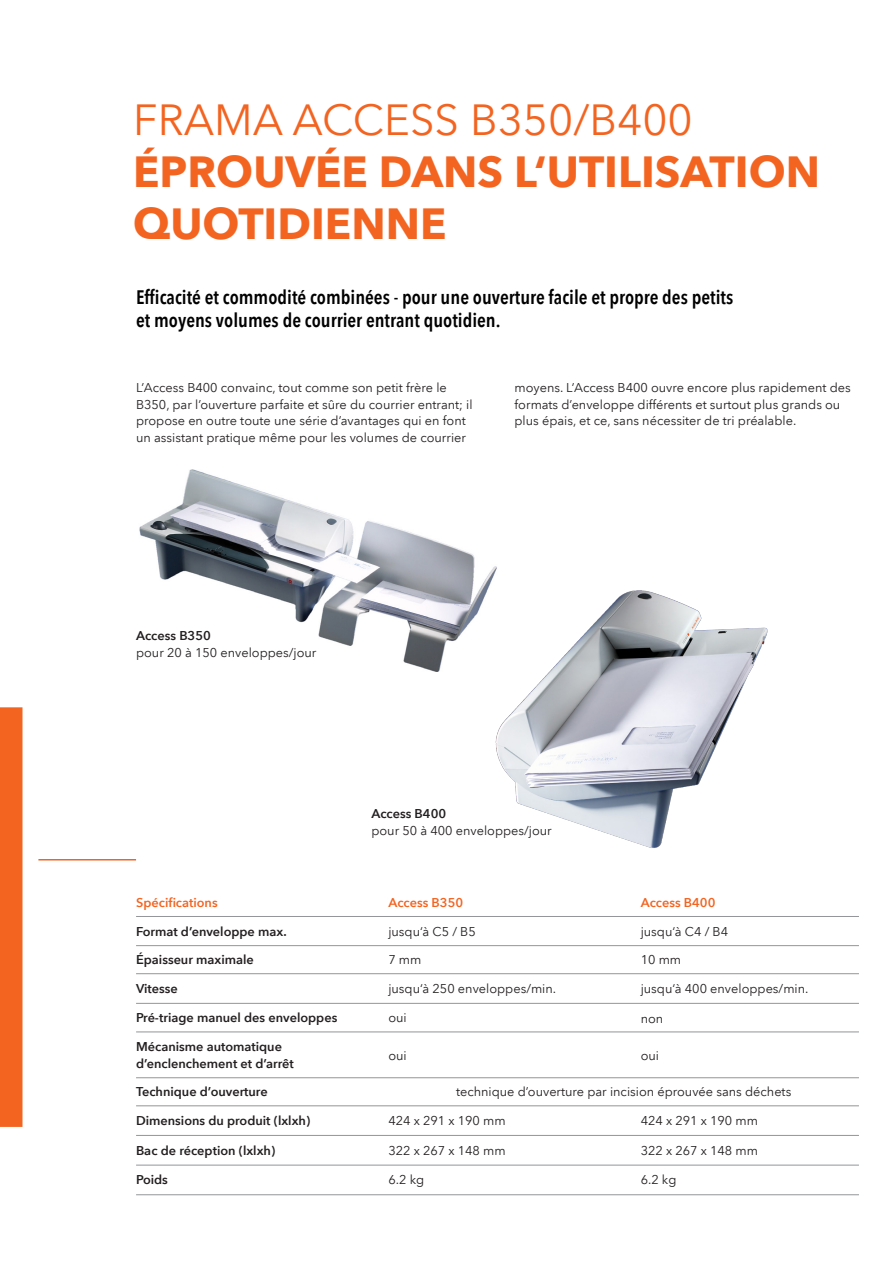
<style>
.page{position:relative;width:893px;height:1263px;background:#fff}
.page>*{position:absolute;margin:0;border:0;box-sizing:border-box;transform-origin:0 0}
.Überschrift{font:700 43.5px/52.2px "Avenir Next LT Pro";color:#f36421}
.Überschrift-2{font:43.5px "Avenir Next LT Pro";color:#f36421}
.Seitentitel{font:600 condensed 19.5px/23.4px "Avenir Next LT Pro";color:#000001}
.Fliesstext{font:12.75px/16.5px "Avenir Next LT Pro";color:#231f20}
.Fliesstext-2{font:600 12.75px/16.5px "Avenir Next LT Pro";color:#231f20}
.Fliesstext-3{font:600 12.75px "Avenir Next LT Pro";color:#f36421}
</style>
<div class="page">
<img style="left:139px;top:469px;width:358px;height:198px">
<img style="left:419px;top:578px;width:349px;height:270px">
<div style="left:0;top:707px;width:22px;height:420px;background:#f36421"></div>
<hr style="left:38px;top:859px;width:98px;height:1px;background:#f36421">
<hr style="left:136px;top:916px;width:723px;height:1px;background:#939598">
<hr style="left:136px;top:1032px;width:723px;height:1px;background:#939598">
<hr style="left:136px;top:973px;width:723px;height:1px;background:#939598">
<hr style="left:136px;top:1105px;width:723px;height:1px;background:#939598">
<hr style="left:136px;top:1135px;width:723px;height:1px;background:#939598">
<hr style="left:136px;top:1165px;width:723px;height:1px;background:#939598">
<hr style="left:136px;top:945px;width:723px;height:1px;background:#939598">
<hr style="left:136px;top:1077px;width:723px;height:1px;background:#939598">
<hr style="left:136px;top:1003px;width:723px;height:1px;background:#939598">
<hr style="left:136px;top:1194px;width:723px;height:1px;background:#939598">
<p class="Überschrift-2" style="left:133px;top:94px;width:561px">FRAMA ACCESS B350/B400</p>
<p class="Überschrift" style="left:133px;top:146px;width:688px">ÉPROUVÉE DANS L‘UTILISATION<br>QUOTIDIENNE</p>
<p class="Seitentitel" style="left:136px;top:285px;width:599px">Efficacité et commodité combinées - pour une ouverture facile et propre des petits et moyens volumes de courrier entrant quotidien.</p>
<p class="Fliesstext" style="left:136px;top:380px;width:338px">L’Access B400 convainc, tout comme son petit frère le B350, par l’ouverture parfaite et sûre du courrier entrant; il propose en outre toute une série d’avantages qui en font un assistant pratique même pour les volumes de courrier</p>
<p class="Fliesstext" style="left:514px;top:380px;width:338px">moyens. L’Access B400 ouvre encore plus rapidement des formats d’enveloppe différents et surtout plus grands ou plus épais, et ce, sans nécessiter de tri préalable.</p>
<p class="Fliesstext-2" style="left:136px;top:627px;width:76px">Access B350</p>
<p class="Fliesstext" style="left:136px;top:644px;width:182px">pour 20 à 150 enveloppes/jour</p>
<p class="Fliesstext-2" style="left:371px;top:805px;width:76px">Access B400</p>
<p class="Fliesstext" style="left:371px;top:822px;width:182px">pour 50 à 400 enveloppes/jour</p>
<p class="Fliesstext-3" style="left:136px;top:895px;width:83px">Spécifications</p>
<p class="Fliesstext-3" style="left:388px;top:895px;width:76px">Access B350</p>
<p class="Fliesstext-3" style="left:641px;top:895px;width:76px">Access B400</p>
<p class="Fliesstext-2" style="left:136px;top:923px;width:152px">Format d’enveloppe max.</p>
<p class="Fliesstext" style="left:388px;top:923px;width:89px">jusqu‘à C5 / B5</p>
<p class="Fliesstext" style="left:641px;top:923px;width:89px">jusqu‘à C4 / B4</p>
<p class="Fliesstext-2" style="left:136px;top:951px;width:119px">Épaisseur maximale</p>
<p class="Fliesstext" style="left:388px;top:952px;width:35px">7 mm</p>
<p class="Fliesstext" style="left:641px;top:952px;width:42px">10 mm</p>
<p class="Fliesstext-2" style="left:136px;top:980px;width:43px">Vitesse</p>
<p class="Fliesstext" style="left:388px;top:980px;width:169px">jusqu‘à 250 enveloppes/min.</p>
<p class="Fliesstext" style="left:641px;top:980px;width:169px">jusqu‘à 400 enveloppes/min.</p>
<p class="Fliesstext-2" style="left:136px;top:1009px;width:203px">Pré-triage manuel des enveloppes</p>
<p class="Fliesstext" style="left:388px;top:1010px;width:20px">oui</p>
<p class="Fliesstext" style="left:641px;top:1010px;width:24px">non</p>
<p class="Fliesstext-2" style="left:136px;top:1038px;width:159px">Mécanisme automatique d’enclenchement et d’arrêt</p>
<p class="Fliesstext" style="left:388px;top:1047px;width:20px">oui</p>
<p class="Fliesstext" style="left:641px;top:1047px;width:20px">oui</p>
<p class="Fliesstext-2" style="left:136px;top:1084px;width:133px">Technique d’ouverture</p>
<p class="Fliesstext" style="left:456px;top:1084px;width:337px">technique d’ouverture par incision éprouvée sans déchets</p>
<p class="Fliesstext-2" style="left:136px;top:1112px;width:176px">Dimensions du produit (lxlxh)</p>
<p class="Fliesstext-2" style="left:136px;top:1142px;width:141px">Bac de réception (lxlxh)</p>
<p class="Fliesstext-2" style="left:136px;top:1171px;width:33px">Poids</p>
<p class="Fliesstext" style="left:388px;top:1112px;width:119px">424 x 291 x 190 mm</p>
<p class="Fliesstext" style="left:388px;top:1142px;width:119px">322 x 267 x 148 mm</p>
<p class="Fliesstext" style="left:388px;top:1172px;width:37px">6.2 kg</p>
<p class="Fliesstext" style="left:641px;top:1112px;width:119px">424 x 291 x 190 mm</p>
<p class="Fliesstext" style="left:641px;top:1142px;width:119px">322 x 267 x 148 mm</p>
<p class="Fliesstext" style="left:641px;top:1172px;width:37px">6.2 kg</p>
</div>
